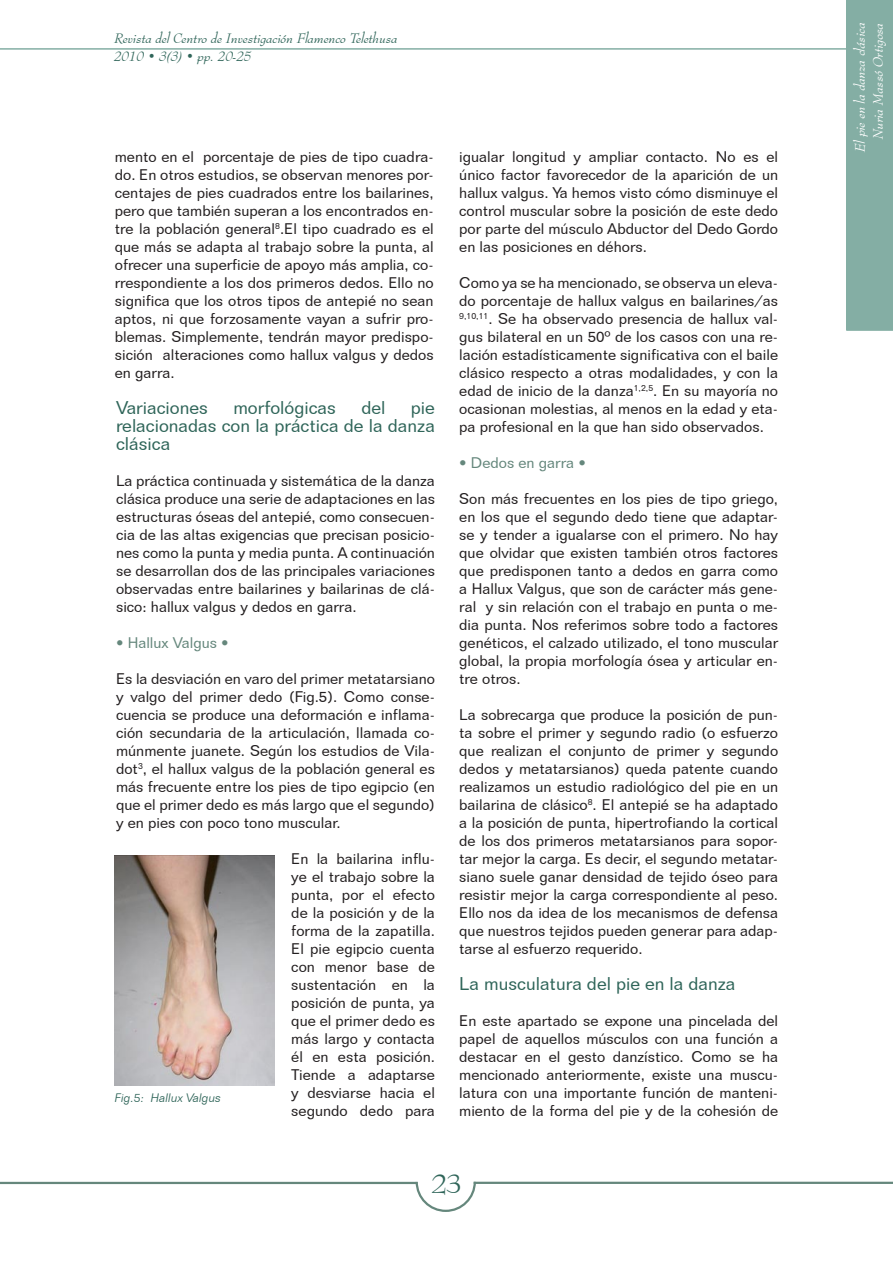
<style>
.page{position:relative;width:893px;height:1263px;background:#fff}
.page>*{position:absolute;margin:0;border:0;box-sizing:border-box;transform-origin:0 0}
.t1{font:27px "Bernhard Modern BT";color:#2f6559}
.t2{font:18px/18px "Folio BT";color:#2f6559;text-align:justify}
.t3{font:15px/18px "Folio BT";color:#231f20;text-align:justify}
.t4{font:15px "Folio BT";color:#65877c}
.t5{font:italic 13.5px/18px "Bernhard Modern BT";color:#2f6559}
.t6{font:italic 13.5px/18px "Bernhard Modern BT";color:#fff;text-align:right}
.t7{font:italic 300 12px "Folio BT";color:#2f6559}
.s1{font-family:"Frutiger";font-stretch:condensed}
</style>
<div class="page">
<hr style="left:474px;top:1182px;width:419px;height:2px;background:#65877c">
<hr style="left:0;top:1182px;width:416px;height:2px;background:#65877c">
<svg style="left:414px;top:1181px;width:63px;height:31px"></svg>
<hr style="left:0;top:48px;width:855px;height:2px;background:#84aea4">
<div style="left:846px;top:0;width:47px;height:331px;background:#84aea4"></div>
<img style="left:115px;top:855px;width:159px;height:230px">
<p class="t5" style="left:114px;top:29px;width:285px">Revista del Centro de Investigación Flamenco Telethusa<br>2010 • 3(3) • pp. 20-25</p>
<p class="t3" style="left:115px;top:148px;width:320px">mento en el porcentaje de pies de tipo cuadra&shy;do. En otros estudios, se observan menores por&shy;centajes de pies cuadrados entre los bailarines, pero que también superan a los encontrados en&shy;tre la población general<sup>8</sup>.El tipo cuadrado es el que más se adapta al trabajo sobre la punta, al ofrecer una superficie de apoyo más amplia, co&shy;rrespondiente a los dos primeros dedos. Ello no significa que los otros tipos de antepié no sean aptos, ni que forzosamente vayan a sufrir pro&shy;blemas. Simplemente, tendrán mayor predispo&shy;sición alteraciones como hallux valgus y dedos en garra.</p>
<p class="t2" style="left:116px;top:398px;width:93px">Variaciones</p>
<p class="t2" style="left:233px;top:398px;width:104px">morfológicas</p>
<p class="t2" style="left:361px;top:398px;width:26px">del</p>
<p class="t2" style="left:116px;top:398px;width:320px;text-indent:295px">pie relacionadas con la práctica de la danza clásica</p>
<p class="t3" style="left:116px;top:472px;width:320px">La práctica continuada y sistemática de la danza clásica produce una serie de adaptaciones en las estructuras óseas del antepié, como consecuen&shy;cia de las altas exigencias que precisan posicio&shy;nes como la punta y media punta. A continuación se desarrollan dos de las principales variaciones observadas entre bailarines y bailarinas de clá&shy;sico: hallux valgus y dedos en garra.</p>
<p class="t4" style="left:116px;top:634px;width:114px"><span class="s1">•</span> Hallux Valgus <span class="s1">•</span></p>
<p class="t3" style="left:116px;top:670px;width:320px">Es la desviación en varo del primer metatarsiano y valgo del primer dedo (Fig.5). Como conse&shy;cuencia se produce una deformación e inflama&shy;ción secundaria de la articulación, llamada co&shy;múnmente juanete. Según los estudios de Vila&shy;dot<sup>3</sup>, el hallux valgus de la población general es más frecuente entre los pies de tipo egipcio (en que el primer dedo es más largo que el segundo) y en pies con poco tono muscular.</p>
<p class="t3" style="left:291px;top:850px;width:145px">En la bailarina influ&shy;ye el trabajo sobre la punta, por el efecto de la posición y de la forma de la zapatilla.<br>El pie egipcio cuenta con menor base de sustentación en la posición de punta, ya que el primer dedo es más largo y contacta él en esta posición.<br>Tiende a adaptarse y desviarse hacia el segundo dedo para</p>
<p class="t7" style="left:115px;top:1091px;width:108px">Fig.5: Hallux Valgus</p>
<p class="t3" style="left:459px;top:148px;width:320px">igualar longitud y ampliar contacto. No es el único factor favorecedor de la aparición de un hallux valgus. Ya hemos visto cómo disminuye el control muscular sobre la posición de este dedo por parte del músculo Abductor del Dedo Gordo en las posiciones en déhors.</p>
<p class="t3" style="left:459px;top:274px;width:320px">Como ya se ha mencionado, se observa un eleva&shy;do porcentaje de hallux valgus en bailarines/as <sup>9,10,11</sup>. Se ha observado presencia de hallux val&shy;gus bilateral en un 50º de los casos con una re&shy;lación estadísticamente significativa con el baile clásico respecto a otras modalidades, y con la edad de inicio de la danza<sup>1,2,5</sup>. En su mayoría no ocasionan molestias, al menos en la edad y eta&shy;pa profesional en la que han sido observados.</p>
<p class="t4" style="left:459px;top:454px;width:128px"><span class="s1">•</span> Dedos en garra <span class="s1">•</span></p>
<p class="t3" style="left:459px;top:490px;width:320px">Son más frecuentes en los pies de tipo griego, en los que el segundo dedo tiene que adaptar&shy;se y tender a igualarse con el primero. No hay que olvidar que existen también otros factores que predisponen tanto a dedos en garra como a Hallux Valgus, que son de carácter más gene&shy;ral y sin relación con el trabajo en punta o me&shy;dia punta. Nos referimos sobre todo a factores genéticos, el calzado utilizado, el tono muscular global, la propia morfología ósea y articular en&shy;tre otros.</p>
<p class="t3" style="left:459px;top:706px;width:320px">La sobrecarga que produce la posición de pun&shy;ta sobre el primer y segundo radio (o esfuerzo que realizan el conjunto de primer y segundo dedos y metatarsianos) queda patente cuando realizamos un estudio radiológico del pie en un bailarina de clásico<sup>8</sup>. El antepié se ha adaptado a la posición de punta, hipertrofiando la cortical de los dos primeros metatarsianos para sopor&shy;tar mejor la carga. Es decir, el segundo metatar&shy;siano suele ganar densidad de tejido óseo para resistir mejor la carga correspondiente al peso.<br>Ello nos da idea de los mecanismos de defensa que nuestros tejidos pueden generar para adap&shy;tarse al esfuerzo requerido.</p>
<p class="t2" style="left:459px;top:974px;width:278px">La musculatura del pie en la danza</p>
<p class="t3" style="left:459px;top:1012px;width:320px">En este apartado se expone una pincelada del papel de aquellos músculos con una función a destacar en el gesto danzístico. Como se ha mencionado anteriormente, existe una muscu&shy;latura con una importante función de manteni&shy;miento de la forma del pie y de la cohesión de</p>
<h1 class="t1" style="left:432px;top:1166px;width:31px">23</h1>
<p class="t6" style="left:851px;top:152px;width:131px;rotate:-90deg">El pie en la danza clásica<br>Nuria Massó Ortigosa</p>
</div>
